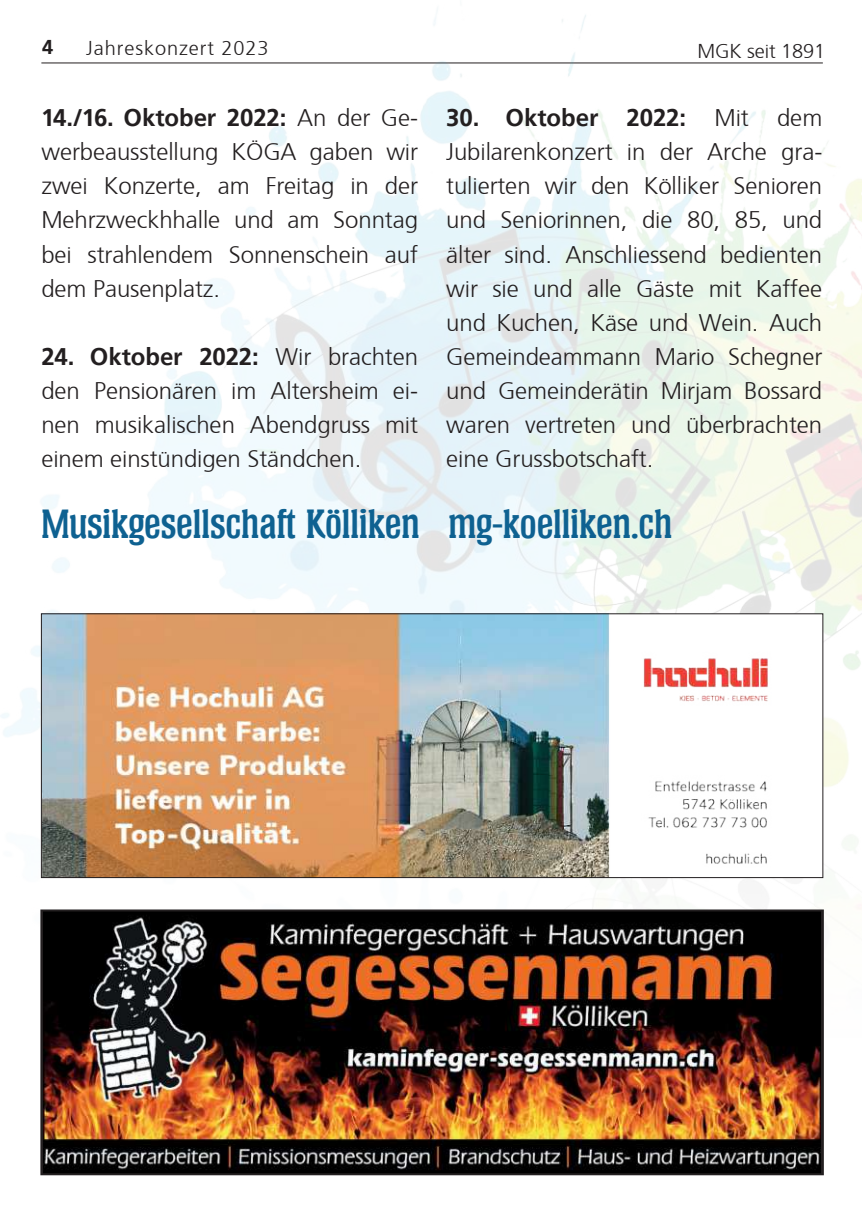
<style>
.page{position:relative;width:862px;height:1214px;background:#fff}
.page>*{position:absolute;margin:0;border:0;box-sizing:border-box;transform-origin:0 0}
.t1{font:39.6px "Helium Serial Bold";color:#0e6191}
.t2{font:300 24px/34px "Frutiger";letter-spacing:-.005em;color:#231f20;text-align:justify}
.t3{font:300 20px "Frutiger";letter-spacing:.045em;color:#231f20}
.t4{font:300 20px "Frutiger";letter-spacing:-.005em;color:#231f20}
.t5{font:700 20px "Frutiger";color:#231f20}
.s1{font-weight:700}
</style>
<div class="page">
<img style="left:0;top:15px;width:862px;height:888px">
<img style="left:44px;top:912px;width:776px;height:260px">
<div style="left:40px;top:909px;width:784px;height:266px;border:2px solid #231f20"></div>
<img style="left:43px;top:615px;width:769px;height:260px">
<div style="left:41px;top:613px;width:782px;height:264px;border:1px solid #231f20"></div>
<p class="t5" style="left:42px;top:36px;width:13px">4</p>
<p class="t3" style="left:86px;top:34px;width:184px">Jahreskonzert 2023</p>
<p class="t2" style="left:41px;top:99px;width:378px"><span class="s1">14./16. Oktober 2022:</span> An der Ge&shy;werbeausstellung KÖGA gaben wir zwei Konzerte, am Freitag in der Mehrzweckhhalle und am Sonntag bei strahlendem Sonnenschein auf dem Pausenplatz.</p>
<p class="t2" style="left:41px;top:337px;width:378px"><span class="s1">24. Oktober 2022:</span> Wir brachten den Pensionären im Altersheim ei&shy;nen musikalischen Abendgruss mit einem einstündigen Ständchen.</p>
<p class="t4" style="left:697px;top:37px;width:129px">MGK seit 1891</p>
<p class="t2" style="left:446px;top:99px;width:377px"><span class="s1">30. Oktober 2022:</span> Mit dem Jubilarenkonzert in der Arche gra&shy;tulierten wir den Kölliker Senioren und Seniorinnen, die 80, 85, und älter sind. Anschliessend bedienten wir sie und alle Gäste mit Kaffee und Kuchen, Käse und Wein. Auch Gemeindeammann Mario Schegner und Gemeinderätin Mirjam Bossard waren vertreten und überbrachten eine Grussbotschaft.</p>
<h1 class="t1" style="left:41px;top:502px;width:632px">Musikgesellschaft Kölliken mg-koelliken.ch</h1>
</div>
